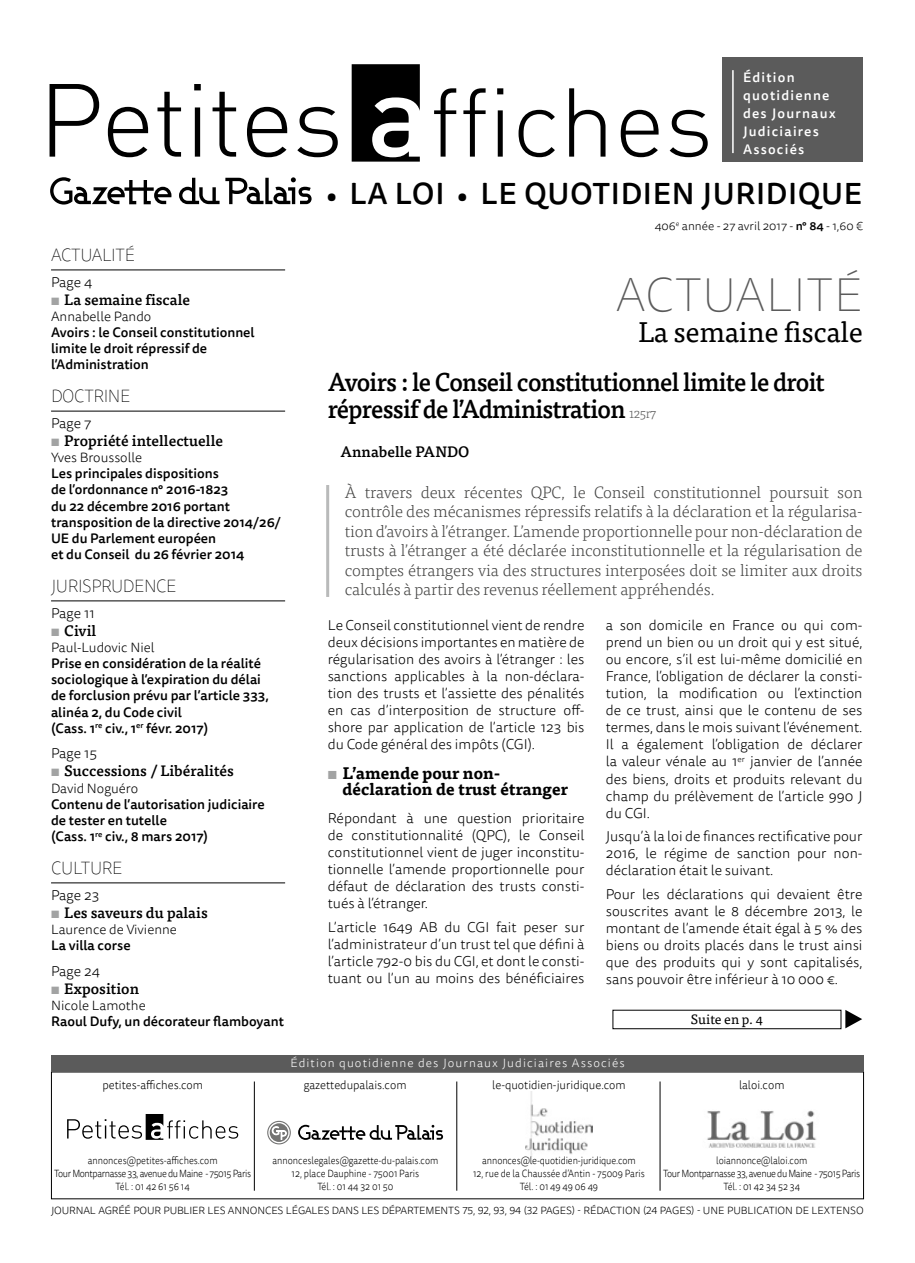
<style>
.page{position:relative;width:915px;height:1263px;background:#fff}
.page>*{position:absolute;margin:0;border:0;box-sizing:border-box;transform-origin:0 0}
.t1{font:100 48px "Tisa Sans OT";letter-spacing:.01em;color:#5b5b5b}
.t2{font:500 30px "Tisa Sans OT";letter-spacing:.02em;color:#000}
.t3{font:28.5px "Tisa OT";letter-spacing:-.01em;color:#000}
.t4{font:500 25.5px/27px "Tisa OT";letter-spacing:-.03em;color:#000;scale:.95 1}
.t5{font:100 18px "Tisa Sans OT";letter-spacing:-.02em;color:#000;scale:.95 1}
.t6{font:300 16.5px/19.5px "Tisa OT";letter-spacing:-.01em;color:#444443;text-align:justify}
.t7{font:700 16.5px/16.5px "Tisa OT";color:#000}
.t8{font:500 15px "Tisa OT";color:#000}
.t9{font:300 14.25px/17.1px "Tisa Sans OT";color:#000;text-align:justify}
.t10{font:500 13.5px/16.2px "Tisa Sans OT";color:#000}
.t11{font:300 13.5px "Tisa Sans OT";color:#000}
.t12{font:500 13.5px/18px "Tisa Sans OT";letter-spacing:.09em;color:#fff}
.t13{font:13.5px "Tisa OT";color:#000}
.t14{font:300 12px "Tisa Sans OT";color:#000;scale:.95 1}
.t15{font:300 12px "Tisa Sans OT";letter-spacing:.09em;color:#fff}
.t16{font:300 12px "Tisa Sans OT";color:#000}
.t17{font:300 10.5px/12.6px "Tisa Sans OT";letter-spacing:-.04em;color:#000;text-align:center;scale:.88 1}
.t18{font:300 10.5px/12.6px "Tisa Sans OT";letter-spacing:-.01em;color:#000;text-align:center;scale:.88 1}
.t19{font:300 10.5px "Tisa Sans OT";letter-spacing:-.01em;color:#000}
.s1{font-weight:700;color:#a2a3a3}
.s2{font-size:27px}
.s3{font-weight:500}
.s4{font-weight:300;font-size:13.5px;color:#5b5b5b}
.s5{color:#a2a3a3}
</style>
<div class="page">
<div style="left:721px;top:58px;width:140px;height:104px;background:#5b5b5b"></div>
<hr style="left:732px;top:70px;width:1px;height:83px;background:#fff">
<svg style="left:50px;top:84px;width:49px;height:73px"></svg>
<svg style="left:108px;top:107px;width:40px;height:50px"></svg>
<svg style="left:157px;top:92px;width:24px;height:65px"></svg>
<svg style="left:194px;top:84px;width:7px;height:73px"></svg>
<svg style="left:212px;top:92px;width:24px;height:65px"></svg>
<svg style="left:247px;top:107px;width:40px;height:50px"></svg>
<svg style="left:297px;top:107px;width:40px;height:50px"></svg>
<svg style="left:351px;top:64px;width:68px;height:98px"></svg>
<svg style="left:434px;top:88px;width:22px;height:69px"></svg>
<svg style="left:463px;top:88px;width:22px;height:69px"></svg>
<svg style="left:497px;top:88px;width:6px;height:69px"></svg>
<svg style="left:518px;top:110px;width:36px;height:47px"></svg>
<svg style="left:569px;top:88px;width:36px;height:69px"></svg>
<svg style="left:620px;top:110px;width:38px;height:47px"></svg>
<svg style="left:669px;top:110px;width:38px;height:47px"></svg>
<svg style="left:50px;top:177px;width:121px;height:28px"></svg>
<svg style="left:179px;top:178px;width:40px;height:26px"></svg>
<svg style="left:225px;top:177px;width:86px;height:27px"></svg>
<img style="left:525px;top:1091px;width:67px;height:65px">
<svg style="left:67px;top:1114px;width:171px;height:26px"></svg>
<img style="left:707px;top:1110px;width:110px;height:38px">
<hr style="left:659px;top:1081px;width:1px;height:110px;background:#000">
<hr style="left:456px;top:1081px;width:1px;height:110px;background:#000">
<hr style="left:254px;top:1081px;width:1px;height:110px;background:#000">
<svg style="left:269px;top:1123px;width:19px;height:19px"></svg>
<svg style="left:298px;top:1125px;width:145px;height:15px"></svg>
<svg style="left:271px;top:1126px;width:16px;height:14px"></svg>
<div style="left:267px;top:1121px;width:24px;height:23px;border:1px solid #747473;border-radius:50%"></div>
<div style="left:51px;top:1055px;width:812px;height:16px;background:#5b5b5b"></div>
<div style="left:612px;top:1010px;width:229px;height:19px;border:1px solid #000"></div>
<svg style="left:845px;top:1010px;width:16px;height:18px"></svg>
<hr style="left:51px;top:270px;width:234px;height:1px;background:#000">
<hr style="left:51px;top:411px;width:234px;height:1px;background:#000">
<hr style="left:51px;top:600px;width:234px;height:1px;background:#000">
<hr style="left:51px;top:882px;width:234px;height:1px;background:#000">
<hr style="left:326px;top:485px;width:3px;height:112px;background:#b9baba">
<p class="t5" style="left:51px;top:244px;width:63px">ACTUALITÉ</p>
<p class="t9" style="left:51px;top:274px;width:43px">Page 4</p>
<p class="t8" style="left:51px;top:290px;width:140px"><span class="s1">▪</span> La semaine fiscale</p>
<p class="t11" style="left:51px;top:308px;width:102px">Annabelle Pando</p>
<p class="t10" style="left:51px;top:325px;width:205px">Avoirs : le Conseil constitutionnel limite le droit répressif de l’Administration</p>
<p class="t5" style="left:51px;top:386px;width:85px">DOCTRI NE</p>
<p class="t9" style="left:51px;top:415px;width:42px">Page 7</p>
<p class="t8" style="left:51px;top:431px;width:173px"><span class="s1">▪</span> Propriété intellectuelle</p>
<p class="t11" style="left:51px;top:449px;width:93px">Yves Broussolle</p>
<p class="t10" style="left:51px;top:466px;width:231px">Les principales dispositions<br>de l’ordonnance n° 2016-1823<br>du 22 décembre 2016 portant transposition de la directive 2014/26/<br>UE du Parlement européen<br>et du Conseil du 26 février 2014</p>
<p class="t5" style="left:51px;top:575px;width:133px">JU RISPRU DENCE</p>
<p class="t9" style="left:51px;top:605px;width:45px">Page 11</p>
<p class="t8" style="left:51px;top:621px;width:47px"><span class="s1">▪</span> Civil</p>
<p class="t11" style="left:51px;top:639px;width:105px">Paul-Ludovic Niel</p>
<p class="t10" style="left:51px;top:656px;width:219px">Prise en considération de la réalité sociologique à l’expiration du délai de forclusion prévu par l’article 333, alinéa 2, du Code civil<br>(Cass. 1<sup>re</sup> civ., 1<sup>er</sup> févr. 2017)</p>
<p class="t9" style="left:51px;top:746px;width:47px">Page 15</p>
<p class="t8" style="left:51px;top:762px;width:184px"><span class="s1">▪</span> Successions / Libéralités</p>
<p class="t11" style="left:51px;top:780px;width:89px">David Noguéro</p>
<p class="t10" style="left:51px;top:797px;width:215px">Contenu de l’autorisation judiciaire de tester en tutelle<br>(Cass. 1<sup>re</sup> civ., 8 mars 2017)</p>
<p class="t5" style="left:51px;top:857px;width:12px">CULTU</p>
<p class="t5" style="left:102px;top:857px;width:23px">RE</p>
<p class="t9" style="left:51px;top:887px;width:50px">Page 23</p>
<p class="t8" style="left:51px;top:903px;width:158px"><span class="s1">▪</span> Les saveurs du palais</p>
<p class="t11" style="left:51px;top:921px;width:127px">Laurence de Vivienne</p>
<p class="t10" style="left:51px;top:938px;width:81px">La villa corse</p>
<p class="t9" style="left:51px;top:963px;width:50px">Page 24</p>
<p class="t8" style="left:51px;top:979px;width:89px"><span class="s1">▪</span> Exposition</p>
<p class="t11" style="left:51px;top:997px;width:96px">Nicole Lamothe</p>
<p class="t10" style="left:51px;top:1014px;width:234px">Raoul Dufy, un décorateur flamboyant</p>
<p class="t12" style="left:742px;top:69px;width:94px">Édition quotidienne des Journaux<br>Judiciaires<br>Associés</p>
<h2 class="t2" style="left:326px;top:175px;width:537px"><span class="s2">•</span> LA LOI <span class="s2">•</span> LE QUOTIDIEN JURIDIQUE</h2>
<p class="t16" style="left:654px;top:219px;width:209px">406<sup>e</sup> année - 27 avril 2017 - <span class="s3">n° 84</span> - 1,60 €</p>
<h1 class="t1" style="left:615px;top:267px;width:248px">ACTUALITÉ</h1>
<h3 class="t3" style="left:638px;top:315px;width:226px">La semaine fiscale</h3>
<h3 class="t4" style="left:327px;top:369px;width:524px">Avoirs : le Conseil constitutionnel limite le droit répressif de l’Administration <span class="s4">125r7</span></h3>
<p class="t8" style="left:340px;top:443px;width:130px">Annabelle PANDO</p>
<p class="t6" style="left:344px;top:483px;width:519px">À travers deux récentes QPC, le Conseil constitutionnel poursuit son contrôle des mécanismes répressifs relatifs à la déclaration et la régularisa&shy;tion d’avoirs à l’étranger. L’amende proportionnelle pour non-déclaration de trusts à l’étranger a été déclarée inconstitutionnelle et la régularisation de comptes étrangers via des structures interposées doit se limiter aux droits calculés à partir des revenus réellement appréhendés.</p>
<p class="t9" style="left:327px;top:617px;width:258px">Le Conseil constitutionnel vient de rendre deux décisions importantes en matière de régularisation des avoirs à l’étranger : les sanctions applicables à la non-déclara&shy;tion des trusts et l’assiette des pénalités en cas d’interposition de structure off&shy;shore par application de l’article 123 bis du Code général des impôts (CGI).</p>
<p class="t7" style="left:342px;top:765px;width:227px;text-indent:-15px"><span class="s5">▪</span> L’amende pour non&shy;déclaration de trust étranger</p>
<p class="t9" style="left:327px;top:810px;width:258px">Répondant à une question prioritaire de constitutionnalité (QPC), le Conseil constitutionnel vient de juger inconstitu&shy;tionnelle l’amende proportionnelle pour défaut de déclaration des trusts consti&shy;tués à l’étranger.</p>
<p class="t9" style="left:327px;top:919px;width:258px">L’article 1649 AB du CGI fait peser sur l’administrateur d’un trust tel que défini à l’article 792-0 bis du CGI, et dont le consti&shy;tuant ou l’un au moins des bénéficiaires</p>
<p class="t9" style="left:605px;top:617px;width:258px">a son domicile en France ou qui com&shy;prend un bien ou un droit qui y est situé, ou encore, s’il est lui-même domicilié en France, l’obligation de déclarer la consti&shy;tution, la modification ou l’extinction de ce trust, ainsi que le contenu de ses termes, dans le mois suivant l’événement.<br>Il a également l’obligation de déclarer la valeur vénale au 1<sup>er</sup> janvier de l’année des biens, droits et produits relevant du champ du prélèvement de l’article 990 J du CGI.</p>
<p class="t9" style="left:605px;top:828px;width:258px">Jusqu’à la loi de finances rectificative pour 2016, le régime de sanction pour non&shy;déclaration était le suivant.</p>
<p class="t9" style="left:605px;top:886px;width:258px">Pour les déclarations qui devaient être souscrites avant le 8 décembre 2013, le montant de l’amende était égal à 5 % des biens ou droits placés dans le trust ainsi que des produits qui y sont capitalisés, sans pouvoir être inférieur à 10 000 €.</p>
<p class="t13" style="left:690px;top:1012px;width:73px">Suite en p. 4</p>
<p class="t14" style="left:102px;top:1077px;width:107px">petites-affiches.com</p>
<p class="t15" style="left:290px;top:1055px;width:335px">Édition quotidienne des Journaux Judiciaires Associés</p>
<p class="t14" style="left:303px;top:1077px;width:110px">gazettedupalais.com</p>
<p class="t14" style="left:492px;top:1077px;width:142px">le-quotidien-juridique.com</p>
<p class="t14" style="left:738px;top:1077px;width:49px">laloi.com</p>
<p class="t17" style="left:54px;top:1155px;width:225px">annonces@petites-affiches.com<br>Tour Montparnasse 33, avenue du Maine - 75015 Paris<br>Tél. : 01 42 61 56 14</p>
<p class="t18" style="left:272px;top:1155px;width:190px">annonceslegales@gazette-du-palais.com<br>12, place Dauphine - 75001 Paris<br>Tél. : 01 44 32 01 50</p>
<p class="t18" style="left:473px;top:1155px;width:197px">annonces@le-quotidien-juridique.com<br>12, rue de la Chaussée d’Antin - 75009 Paris<br>Tél. : 01 49 49 06 49</p>
<p class="t17" style="left:663px;top:1155px;width:225px">loiannonce@laloi.com<br>Tour Montparnasse 33, avenue du Maine - 75015 Paris<br>Tél. : 01 42 34 52 34</p>
<p class="t19" style="left:51px;top:1204px;width:814px">JOURNAL AGRÉÉ POUR PUBLIER LES ANNONCES LÉGALES DANS LES DÉPARTEMENTS 75, 92, 93, 94 (32 PAGES) - RÉDACTION (24 PAGES) - UNE PUBLICATION DE LEXTENSO</p>
</div>
